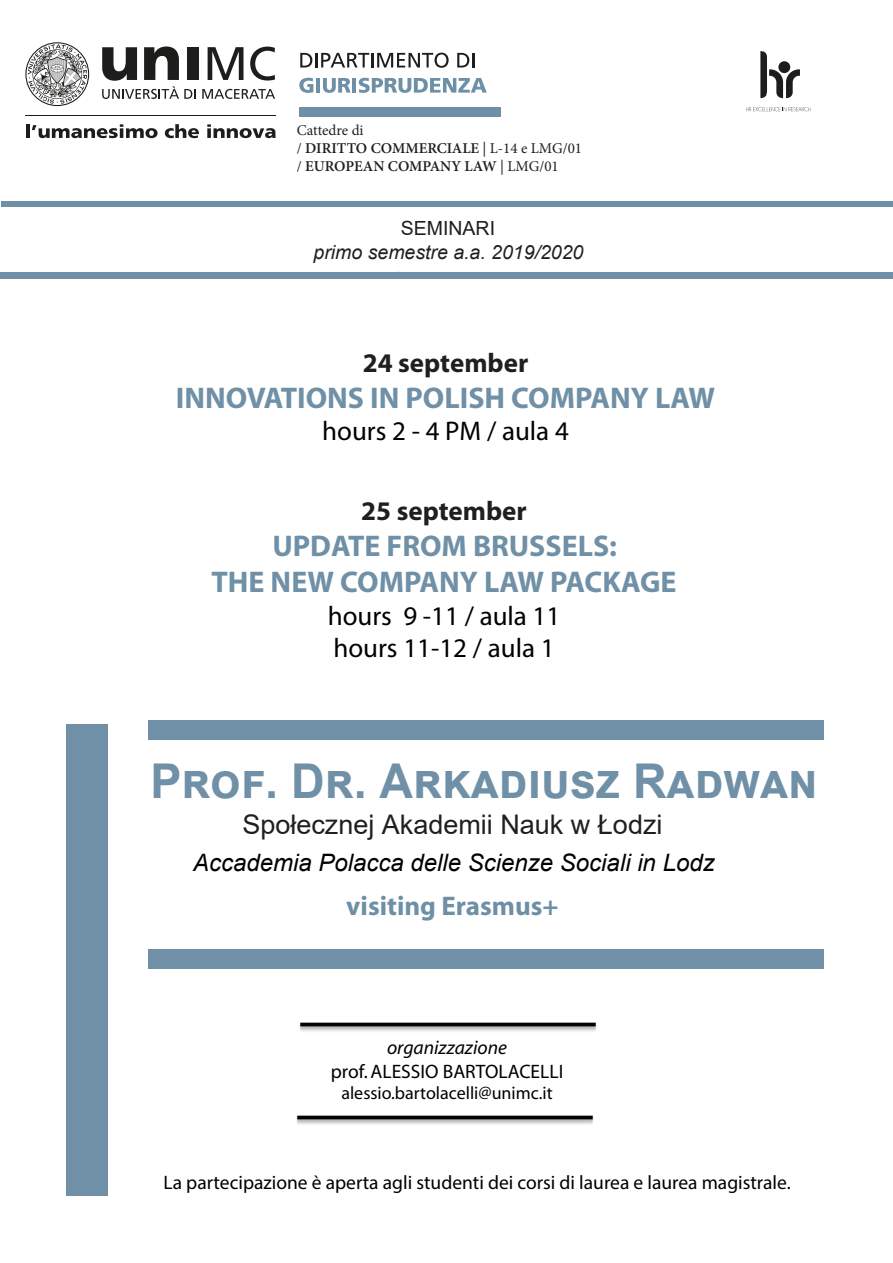
<style>
.page{position:relative;width:893px;height:1263px;background:#fff}
.page>*{position:absolute;margin:0;border:0;box-sizing:border-box;transform-origin:0 0}
.t1{font:700 48px "Arial";color:#6f90a6}
.t2{font:700 30px/36px "Myriad";color:#6f90a6;text-align:center}
.t3{font:27px/32.4px "Myriad";color:#000}
.t4{font:27px "Arial";color:#211e1f}
.t5{font:700 27px "Myriad";color:#211e1f}
.t6{font:700 27px "Myriad";color:#6e90a6}
.t7{font:italic 24px "Arial";color:#000}
.t8{font:19.5px "Myriad Pro";color:#000}
.t9{font:italic 19.5px "Arial";color:#211e1f}
.t10{font:19.5px "Myriad";color:#000}
.t11{font:italic 19.5px "Myriad";color:#000}
.t12{font:19.5px "Arial";color:#211e1f}
.t13{font:18px "Myriad";color:#000}
.t14{font:600 15px/18px "Minion Pro";color:#211e1f}
.s1{font-weight:400}
</style>
<div class="page">
<div style="left:2px;top:201px;width:891px;height:6px;background:#6e90a6"></div>
<svg style="left:25px;top:42px;width:64px;height:64px"></svg>
<div style="left:187px;top:47px;width:12px;height:33px;background:#1d1d1b"></div>
<svg style="left:208px;top:47px;width:35px;height:33px"></svg>
<svg style="left:250px;top:47px;width:25px;height:34px"></svg>
<svg style="left:102px;top:46px;width:94px;height:53px"></svg>
<svg style="left:202px;top:89px;width:73px;height:10px"></svg>
<hr style="left:26px;top:124px;width:3px;height:14px;background:#1d1d1b">
<svg style="left:32px;top:124px;width:126px;height:14px"></svg>
<svg style="left:165px;top:124px;width:34px;height:14px"></svg>
<svg style="left:207px;top:124px;width:69px;height:14px"></svg>
<hr style="left:25px;top:115px;width:251px;height:1px;background:#1d1d1b">
<svg style="left:300px;top:53px;width:12px;height:14px"></svg>
<hr style="left:315px;top:53px;width:3px;height:14px;background:#1d1d1b">
<svg style="left:321px;top:53px;width:128px;height:15px"></svg>
<svg style="left:457px;top:53px;width:12px;height:14px"></svg>
<hr style="left:472px;top:53px;width:3px;height:14px;background:#1d1d1b">
<svg style="left:299px;top:78px;width:14px;height:15px"></svg>
<hr style="left:316px;top:78px;width:4px;height:15px;background:#6e90a6">
<svg style="left:323px;top:78px;width:28px;height:15px"></svg>
<hr style="left:352px;top:78px;width:4px;height:15px;background:#6e90a6">
<svg style="left:359px;top:78px;width:128px;height:15px"></svg>
<div style="left:299px;top:108px;width:202px;height:9px;background:#6e90a6"></div>
<div style="left:66px;top:724px;width:42px;height:472px;background:#6f90a6"></div>
<svg style="left:746px;top:107px;width:64px;height:4px"></svg>
<svg style="left:760px;top:51px;width:40px;height:47px"></svg>
<img style="left:299px;top:1022px;width:298px;height:9px">
<div style="left:0;top:273px;width:893px;height:6px;background:#6f90a6"></div>
<div style="left:148px;top:720px;width:676px;height:19px;background:#6f90a6"></div>
<div style="left:148px;top:949px;width:676px;height:20px;background:#6f90a6"></div>
<img style="left:296px;top:1115px;width:298px;height:9px">
<p class="t14" style="left:297px;top:121px;width:287px"><span class="s1">Cattedre di<br>/</span> DIRITTO COMMERCIALE <span class="s1">| L-14 e LMG/01 /</span> EUROPEAN COMPANY LAW <span class="s1">| LMG/01</span></p>
<p class="t12" style="left:401px;top:215px;width:96px">SEMINARI</p>
<p class="t9" style="left:314px;top:240px;width:271px">primo semestre a.a. 2019/2020</p>
<p class="t5" style="left:363px;top:349px;width:167px">24 september</p>
<p class="t2" style="left:176px;top:381px;width:541px">INNOVATIONS IN POLISH COMPANY LAW</p>
<p class="t3" style="left:322px;top:416px;width:248px">hours 2 - 4 PM / aula 4</p>
<p class="t5" style="left:361px;top:497px;width:167px">25 september</p>
<p class="t2" style="left:211px;top:529px;width:467px">UPDATE FROM BRUSSELS:<br>THE NEW COMPANY LAW PACKAGE</p>
<p class="t3" style="left:328px;top:601px;width:234px">hours 9 -11 / aula 11 hours 11-12 / aula 1</p>
<h1 class="t1" style="left:150px;top:747px;width:669px">PROF. DR. ARKADIUSZ RADWAN</h1>
<p class="t4" style="left:242px;top:806px;width:422px">Społecznej Akademii Nauk w Łodzi</p>
<p class="t7" style="left:193px;top:847px;width:523px">Accademia Polacca delle Scienze Sociali in Lodz</p>
<p class="t6" style="left:346px;top:892px;width:214px">visiting Erasmus+</p>
<p class="t11" style="left:387px;top:1038px;width:121px">organizzazione</p>
<p class="t10" style="left:331px;top:1062px;width:234px">prof. ALESSIO BARTOLACELLI</p>
<p class="t13" style="left:341px;top:1084px;width:213px">alessio.bartolacelli@unimc.it</p>
<p class="t8" style="left:164px;top:1171px;width:629px">La partecipazione è aperta agli studenti dei corsi di laurea e laurea magistrale.</p>
</div>
